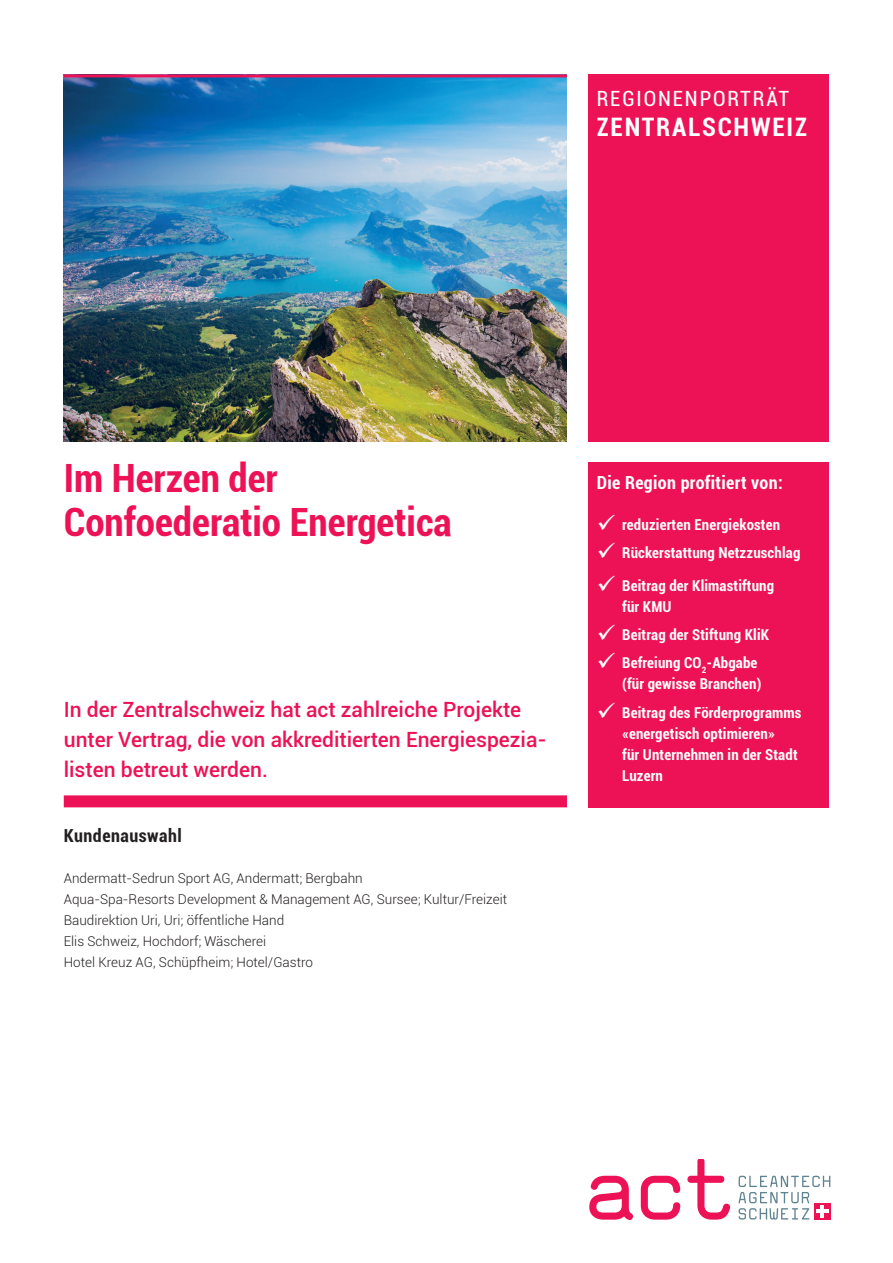
<style>
.page{position:relative;width:893px;height:1263px;background:#fff}
.page>*{position:absolute;margin:0;border:0;box-sizing:border-box;transform-origin:0 0}
.t1{font:700 condensed 39px/43.5px "Roboto";color:#ed1255}
.t2{font:700 condensed 25.5px "Roboto";letter-spacing:.07em;color:#fff}
.t3{font:500 21px/30px "Roboto";color:#ed1255}
.t4{font:condensed 21px "Roboto";letter-spacing:.09em;color:#fff}
.t5{font:700 condensed 18px "Roboto";letter-spacing:.02em;color:#fff}
.t6{font:700 condensed 18px "Roboto";letter-spacing:.03em;color:#231f20}
.t7{font:700 condensed 15px/21px "Roboto";letter-spacing:.01em;color:#fff}
.t8{font:300 13.5px/21px "Roboto";color:#231f20}
.t9{font:300 9px "Roboto";color:#fff}
</style>
<div class="page">
<img style="left:64px;top:77px;width:503px;height:365px">
<div style="left:64px;top:795px;width:503px;height:12px;background:#ed1255"></div>
<div style="left:588px;top:463px;width:241px;height:345px;background:#ed1255"></div>
<div style="left:588px;top:74px;width:241px;height:368px;background:#ed1255"></div>
<hr style="left:64px;top:74px;width:503px;height:3px;background:#ed1255">
<svg style="left:589px;top:1176px;width:44px;height:44px"></svg>
<svg style="left:641px;top:1176px;width:39px;height:43px"></svg>
<svg style="left:687px;top:1159px;width:43px;height:60px"></svg>
<svg style="left:738px;top:1175px;width:92px;height:44px"></svg>
<div style="left:814px;top:1203px;width:16px;height:16px;background:#ed1255"></div>
<hr style="left:820px;top:1205px;width:4px;height:13px;background:#fff">
<hr style="left:816px;top:1209px;width:12px;height:4px;background:#fff">
<h3 class="t4" style="left:597px;top:84px;width:194px">REGIONENPORTRÄT</h3>
<h2 class="t2" style="left:597px;top:109px;width:212px">ZENTRALSCHWEIZ</h2>
<h1 class="t1" style="left:64px;top:455px;width:390px">Im Herzen der<br>Confoederatio Energetica</h1>
<p class="t9" style="left:550px;top:435px;width:48px;rotate:-90deg">© gevisions</p>
<h3 class="t3" style="left:64px;top:694px;width:484px">In der Zentralschweiz hat act zahlreiche Projekte unter Vertrag, die von akkreditierten Energiespezia&shy;listen betreut werden.</h3>
<p class="t6" style="left:64px;top:823px;width:120px">Kundenauswahl</p>
<p class="t8" style="left:64px;top:867px;width:445px">Andermatt-Sedrun Sport AG, Andermatt; Bergbahn<br>Aqua-Spa-Resorts Development &amp; Management AG, Sursee; Kultur/Freizeit Baudirektion Uri, Uri; öffentliche Hand<br>Elis Schweiz, Hochdorf; Wäscherei<br>Hotel Kreuz AG, Schüpfheim; Hotel/Gastro</p>
<p class="t5" style="left:597px;top:470px;width:188px">Die Region profitiert von:</p>
<p class="t7" style="left:597px;top:514px;width:185px">✓ reduzierten Energiekosten</p>
<p class="t7" style="left:597px;top:542px;width:205px">✓ Rückerstattung Netzzuschlag</p>
<p class="t7" style="left:622px;top:574px;width:153px;text-indent:-26px">✓ Beitrag der Klimastiftung für KMU</p>
<p class="t7" style="left:597px;top:624px;width:174px">✓ Beitrag der Stiftung KliK</p>
<p class="t7" style="left:597px;top:652px;width:166px;text-align:right">✓ Befreiung CO<sub>2</sub>-Abgabe (für gewisse Branchen)</p>
<p class="t7" style="left:622px;top:701px;width:181px;text-indent:-26px">✓ Beitrag des Förderprogramms «energetisch optimieren»<br>für Unternehmen in der Stadt<br>Luzern</p>
</div>
